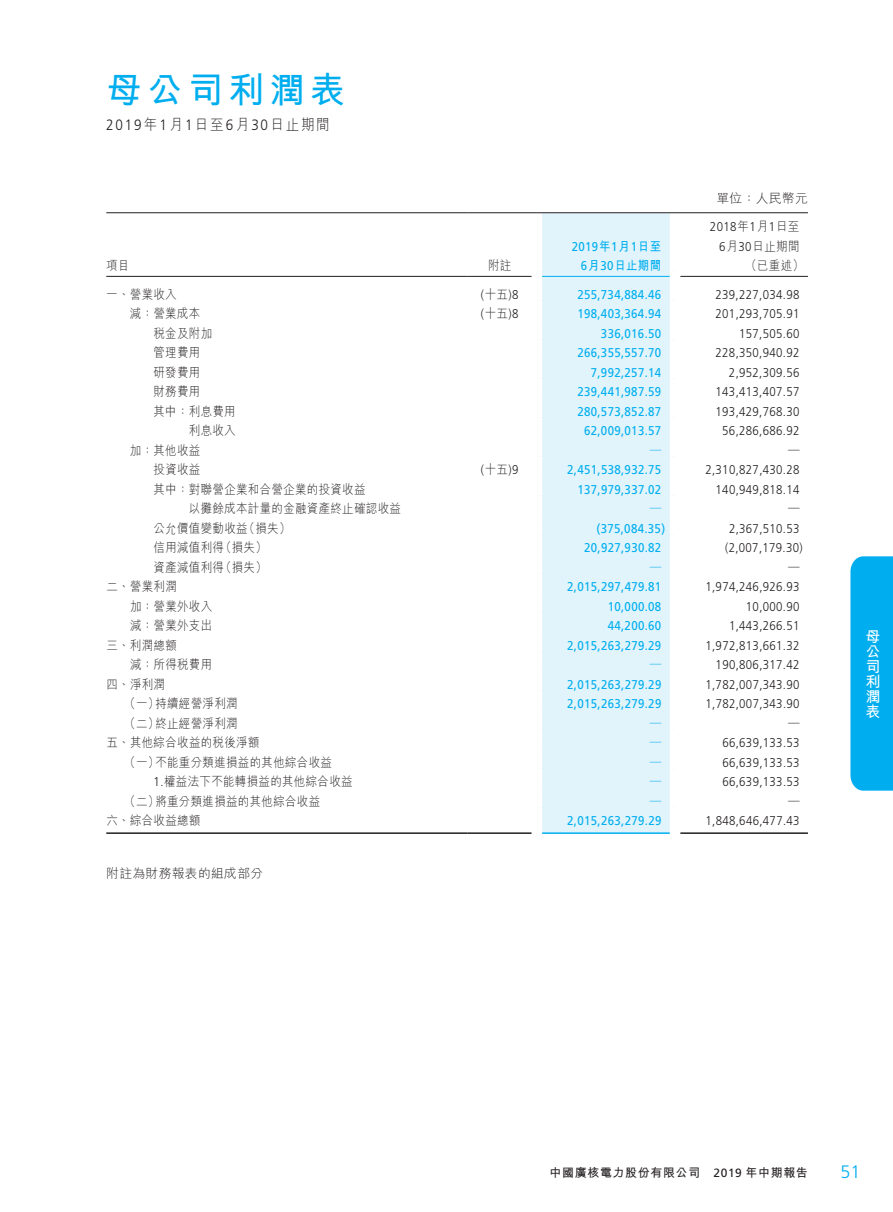
<style>
.page{position:relative;width:893px;height:1212px;background:#fff}
.page>*{position:absolute;margin:0;border:0;box-sizing:border-box;transform-origin:0 0}
.t1{font:700 36px "M Hei HK";letter-spacing:.13em;color:#00aeef}
.t2{font:300 18px "Frutiger LT Std";color:#00aeef}
.t3{font:300 15px "Frutiger LT Std";letter-spacing:.13em;color:#231f20;scale:.9 1}
.t4{font:700 15px/15px "M Hei HK";color:#fff;text-align:justify}
.t5{font:300 12.75px "Frutiger LT Std";letter-spacing:.03em;color:#231f20;scale:.9 1}
.t6{font:300 12.75px/19.5px "M Hei HK";letter-spacing:.03em;color:#231f20;scale:.9 1}
.t7{font:12.75px "Frutiger LT Std";letter-spacing:.03em;color:#00aeef;scale:.9 1}
.t8{font:300 12.75px "M Hei HK";letter-spacing:.03em;color:#231f20}
.t9{font:700 12.75px "M Hei HK";color:#00aeef;scale:.9 1}
.t10{font:700 12px "M Hei HK";letter-spacing:.05em;color:#231f20}
.s1{font-family:"M Hei HK"}
.s2{font-family:"M Hei HK";font-weight:700}
.s3{font-family:"Frutiger LT Std";font-weight:400}
.s4{font-family:"Frutiger LT Std"}
</style>
<div class="page">
<div style="left:850px;top:556px;width:43px;height:235px;background:#00aeef"></div>
<div style="left:542px;top:213px;width:128px;height:619px;background:#e1f4fc"></div>
<hr style="left:106px;top:212px;width:362px;height:1px;background:#231f20">
<hr style="left:468px;top:212px;width:69px;height:1px;background:#231f20">
<hr style="left:537px;top:212px;width:138px;height:1px;background:#231f20">
<hr style="left:675px;top:212px;width:133px;height:1px;background:#231f20">
<hr style="left:106px;top:276px;width:362px;height:1px;background:#231f20">
<hr style="left:468px;top:276px;width:63px;height:1px;background:#231f20">
<hr style="left:542px;top:276px;width:128px;height:1px;background:#00aeef">
<hr style="left:680px;top:276px;width:128px;height:1px;background:#231f20">
<hr style="left:106px;top:832px;width:362px;height:2px;background:#231f20">
<hr style="left:468px;top:832px;width:63px;height:2px;background:#231f20">
<hr style="left:542px;top:832px;width:128px;height:2px;background:#00aeef">
<hr style="left:680px;top:832px;width:128px;height:2px;background:#231f20">
<h1 class="t1" style="left:106px;top:64px;width:241px">母公司利潤表</h1>
<p class="t3" style="left:106px;top:117px;width:250px">2019<span class="s1">年</span>1<span class="s1">月</span>1<span class="s1">日至</span>6<span class="s1">月</span>30<span class="s1">日止期間</span></p>
<p class="t6" style="left:106px;top:255px;width:27px">項目</p>
<p class="t6" style="left:488px;top:255px;width:27px">附註</p>
<p class="t7" style="left:572px;top:239px;width:101px">2019<span class="s2">年</span>1<span class="s2">月</span>1<span class="s2">日至</span></p>
<p class="t9" style="left:581px;top:256px;width:91px"><span class="s3">6</span>月<span class="s3">30</span>日止期間</p>
<p class="t8" style="left:716px;top:189px;width:93px">單位：人民幣元</p>
<p class="t5" style="left:710px;top:219px;width:101px">2018<span class="s1">年</span>1<span class="s1">月</span>1<span class="s1">日至</span></p>
<p class="t6" style="left:745px;top:236px;width:67px;text-indent:-26px"><span class="s4">6</span>月<span class="s4">30</span>日止期間（已重述）</p>
<p class="t6" style="left:106px;top:284px;width:80px">一、營業收入</p>
<p class="t5" style="left:481px;top:287px;width:43px">(<span class="s1">十五</span>)8</p>
<p class="t7" style="left:577px;top:287px;width:95px">255,734,884.46</p>
<p class="t5" style="left:715px;top:287px;width:95px">239,227,034.98</p>
<p class="t6" style="left:130px;top:303px;width:80px">減：營業成本</p>
<p class="t5" style="left:481px;top:307px;width:43px">(<span class="s1">十五</span>)8</p>
<p class="t7" style="left:577px;top:306px;width:95px">198,403,364.94</p>
<p class="t5" style="left:715px;top:307px;width:95px">201,293,705.91</p>
<p class="t6" style="left:154px;top:323px;width:67px">稅金及附加</p>
<p class="t7" style="left:601px;top:326px;width:69px">336,016.50</p>
<p class="t5" style="left:739px;top:326px;width:69px">157,505.60</p>
<p class="t6" style="left:154px;top:342px;width:54px">管理費用</p>
<p class="t7" style="left:577px;top:345px;width:95px">266,355,557.70</p>
<p class="t5" style="left:716px;top:346px;width:95px">228,350,940.92</p>
<p class="t6" style="left:154px;top:362px;width:54px">研發費用</p>
<p class="t7" style="left:591px;top:365px;width:80px">7,992,257.14</p>
<p class="t5" style="left:729px;top:365px;width:80px">2,952,309.56</p>
<p class="t6" style="left:154px;top:381px;width:54px">財務費用</p>
<p class="t7" style="left:577px;top:384px;width:95px">239,441,987.59</p>
<p class="t5" style="left:716px;top:385px;width:95px">143,413,407.57</p>
<p class="t6" style="left:154px;top:401px;width:93px">其中：利息費用</p>
<p class="t7" style="left:577px;top:404px;width:95px">280,573,852.87</p>
<p class="t5" style="left:716px;top:404px;width:95px">193,429,768.30</p>
<p class="t6" style="left:189px;top:420px;width:54px">利息收入</p>
<p class="t7" style="left:584px;top:423px;width:87px">62,009,013.57</p>
<p class="t5" style="left:722px;top:424px;width:87px">56,286,686.92</p>
<p class="t6" style="left:130px;top:440px;width:80px">加：其他收益</p>
<p class="t9" style="left:650px;top:441px;width:14px">—</p>
<p class="t6" style="left:788px;top:440px;width:14px">—</p>
<p class="t6" style="left:154px;top:459px;width:54px">投資收益</p>
<p class="t5" style="left:481px;top:463px;width:43px">(<span class="s1">十五</span>)9</p>
<p class="t7" style="left:567px;top:462px;width:106px">2,451,538,932.75</p>
<p class="t5" style="left:705px;top:463px;width:106px">2,310,827,430.28</p>
<p class="t6" style="left:154px;top:479px;width:237px">其中：對聯營企業和合營企業的投資收益</p>
<p class="t7" style="left:577px;top:482px;width:95px">137,979,337.02</p>
<p class="t5" style="left:716px;top:482px;width:95px">140,949,818.14</p>
<p class="t6" style="left:189px;top:498px;width:237px">以攤餘成本計量的金融資產終止確認收益</p>
<p class="t9" style="left:650px;top:499px;width:14px">—</p>
<p class="t6" style="left:788px;top:498px;width:14px">—</p>
<p class="t6" style="left:154px;top:518px;width:154px">公允價值變動收益（損失）</p>
<p class="t7" style="left:597px;top:521px;width:78px">(375,084.35)</p>
<p class="t5" style="left:729px;top:521px;width:80px">2,367,510.53</p>
<p class="t6" style="left:154px;top:537px;width:127px">信用減值利得（損失）</p>
<p class="t7" style="left:584px;top:540px;width:87px">20,927,930.82</p>
<p class="t5" style="left:725px;top:541px;width:88px">(2,007,179.30)</p>
<p class="t6" style="left:154px;top:557px;width:127px">資產減值利得（損失）</p>
<p class="t9" style="left:650px;top:558px;width:14px">—</p>
<p class="t6" style="left:788px;top:557px;width:14px">—</p>
<p class="t6" style="left:106px;top:576px;width:80px">二、營業利潤</p>
<p class="t7" style="left:567px;top:579px;width:106px">2,015,297,479.81</p>
<p class="t5" style="left:705px;top:580px;width:106px">1,974,246,926.93</p>
<p class="t6" style="left:130px;top:596px;width:93px">加：營業外收入</p>
<p class="t7" style="left:608px;top:599px;width:61px">10,000.08</p>
<p class="t5" style="left:746px;top:599px;width:61px">10,000.90</p>
<p class="t6" style="left:130px;top:615px;width:93px">減：營業外支出</p>
<p class="t7" style="left:608px;top:618px;width:61px">44,200.60</p>
<p class="t5" style="left:729px;top:619px;width:80px">1,443,266.51</p>
<p class="t6" style="left:106px;top:635px;width:80px">三、利潤總額</p>
<p class="t7" style="left:567px;top:638px;width:106px">2,015,263,279.29</p>
<p class="t5" style="left:705px;top:638px;width:106px">1,972,813,661.32</p>
<p class="t6" style="left:130px;top:654px;width:93px">減：所得稅費用</p>
<p class="t9" style="left:650px;top:655px;width:14px">—</p>
<p class="t5" style="left:716px;top:658px;width:95px">190,806,317.42</p>
<p class="t6" style="left:106px;top:674px;width:67px">四、淨利潤</p>
<p class="t7" style="left:567px;top:677px;width:106px">2,015,263,279.29</p>
<p class="t5" style="left:705px;top:677px;width:106px">1,782,007,343.90</p>
<p class="t6" style="left:124px;top:693px;width:127px">（一）持續經營淨利潤</p>
<p class="t7" style="left:567px;top:696px;width:106px">2,015,263,279.29</p>
<p class="t5" style="left:705px;top:697px;width:106px">1,782,007,343.90</p>
<p class="t6" style="left:124px;top:713px;width:127px">（二）終止經營淨利潤</p>
<p class="t9" style="left:650px;top:714px;width:14px">—</p>
<p class="t6" style="left:788px;top:713px;width:14px">—</p>
<p class="t6" style="left:106px;top:732px;width:172px">五、其他綜合收益的稅後淨額</p>
<p class="t9" style="left:650px;top:733px;width:14px">—</p>
<p class="t5" style="left:722px;top:736px;width:87px">66,639,133.53</p>
<p class="t6" style="left:124px;top:752px;width:232px">（一）不能重分類進損益的其他綜合收益</p>
<p class="t9" style="left:650px;top:753px;width:14px">—</p>
<p class="t5" style="left:722px;top:755px;width:87px">66,639,133.53</p>
<p class="t6" style="left:154px;top:771px;width:223px"><span class="s4">1.</span>權益法下不能轉損益的其他綜合收益</p>
<p class="t9" style="left:650px;top:772px;width:14px">—</p>
<p class="t5" style="left:722px;top:775px;width:87px">66,639,133.53</p>
<p class="t6" style="left:124px;top:791px;width:219px">（二）將重分類進損益的其他綜合收益</p>
<p class="t9" style="left:650px;top:792px;width:14px">—</p>
<p class="t6" style="left:788px;top:791px;width:14px">—</p>
<p class="t6" style="left:106px;top:810px;width:106px">六、綜合收益總額</p>
<p class="t7" style="left:567px;top:813px;width:106px">2,015,263,279.29</p>
<p class="t5" style="left:705px;top:814px;width:106px">1,848,646,477.43</p>
<p class="t8" style="left:106px;top:864px;width:158px">附註為財務報表的組成部分</p>
<p class="t4" style="left:865px;top:628px;width:16px">母公司利潤表</p>
<p class="t10" style="left:550px;top:1164px;width:260px">中國廣核電力股份有限公司 <span class="s3">2019</span> 年中期報告</p>
<h2 class="t2" style="left:840px;top:1161px;width:22px">51</h2>
</div>
